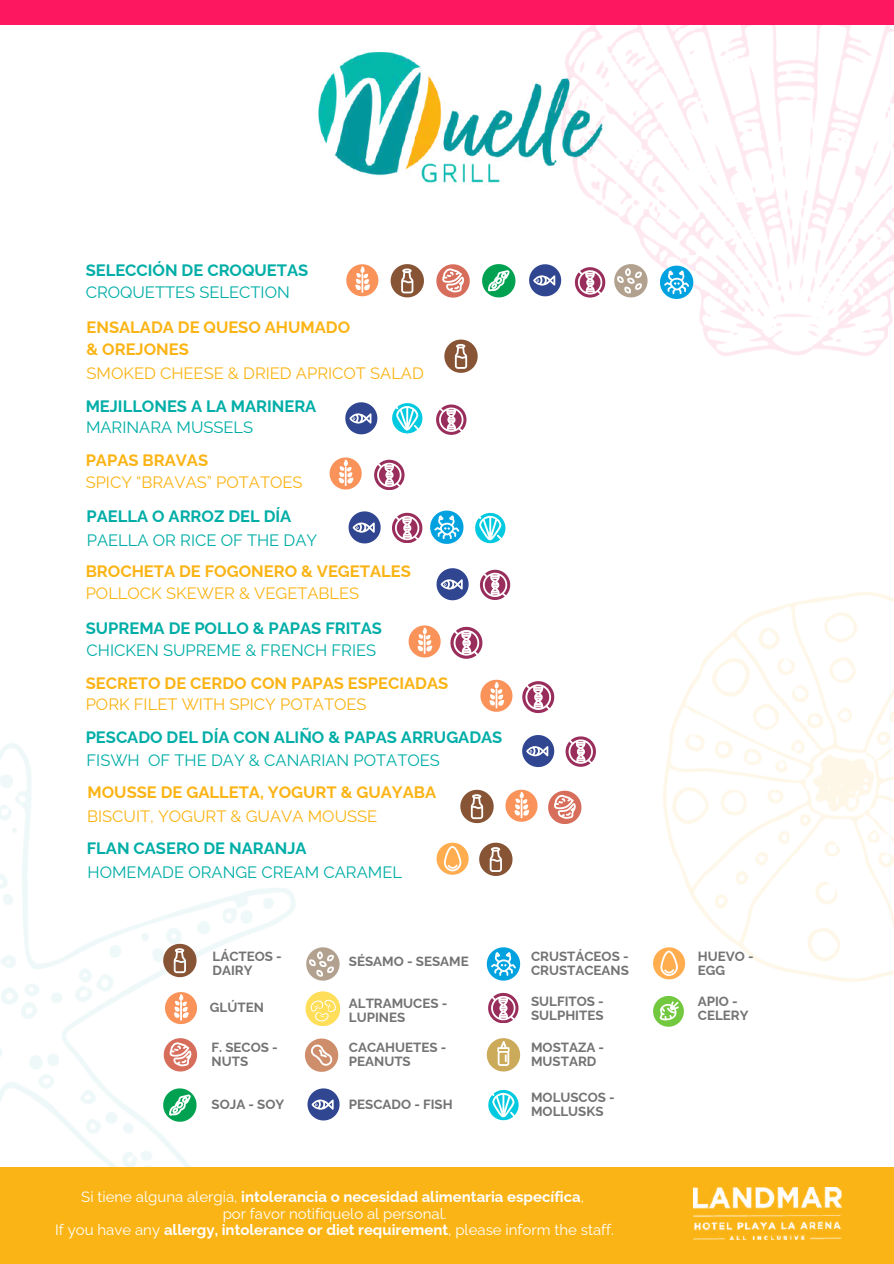
<style>
.page{position:relative;width:894px;height:1264px;background:#fff}
.page>*{position:absolute;margin:0;border:0;box-sizing:border-box;transform-origin:0 0}
.t1{font:700 16.5px "Raleway";color:#00aea7}
.t2{font:16.5px "Raleway";color:#00aea7}
.t3{font:700 16.5px/22.5px "Raleway";color:#fbb415}
.t4{font:16.5px "Raleway";color:#fbb415}
.t5{font:15px/16.8px "Raleway";color:#fff;text-align:center}
.t6{font:700 13.35px/13.6px "Raleway";color:#737373}
.s1{font-weight:700}
</style>
<div class="page">
<img style="left:576px;top:592px;width:317px;height:435px">
<img style="left:0;top:743px;width:340px;height:424px">
<img style="left:495px;top:25px;width:398px;height:331px">
<img style="left:318px;top:25px;width:378px;height:170px">
<div style="left:0;top:0;width:893px;height:25px;background:#fd1660"></div>
<div style="left:0;top:1167px;width:893px;height:96px;background:#fbb415"></div>
<img style="left:693px;top:1187px;width:148px;height:52px">
<svg style="left:486px;top:1038px;width:34px;height:33px"></svg>
<svg style="left:165px;top:992px;width:32px;height:32px"></svg>
<svg style="left:653px;top:947px;width:32px;height:32px"></svg>
<svg style="left:305px;top:1038px;width:33px;height:33px"></svg>
<svg style="left:306px;top:947px;width:33px;height:33px"></svg>
<svg style="left:163px;top:943px;width:33px;height:34px"></svg>
<svg style="left:163px;top:1088px;width:33px;height:33px"></svg>
<svg style="left:488px;top:1089px;width:30px;height:31px"></svg>
<svg style="left:653px;top:995px;width:30px;height:31px"></svg>
<svg style="left:164px;top:1038px;width:33px;height:33px"></svg>
<svg style="left:307px;top:1088px;width:32px;height:32px"></svg>
<svg style="left:486px;top:947px;width:34px;height:33px"></svg>
<svg style="left:488px;top:992px;width:30px;height:30px"></svg>
<svg style="left:305px;top:991px;width:35px;height:35px"></svg>
<svg style="left:307px;top:994px;width:31px;height:29px"></svg>
<svg style="left:346px;top:264px;width:32px;height:32px"></svg>
<svg style="left:436px;top:264px;width:33px;height:33px"></svg>
<svg style="left:390px;top:264px;width:34px;height:33px"></svg>
<svg style="left:482px;top:264px;width:33px;height:33px"></svg>
<svg style="left:614px;top:264px;width:33px;height:33px"></svg>
<svg style="left:529px;top:264px;width:32px;height:32px"></svg>
<svg style="left:659px;top:266px;width:34px;height:33px"></svg>
<svg style="left:574px;top:267px;width:31px;height:30px"></svg>
<svg style="left:444px;top:339px;width:33px;height:34px"></svg>
<svg style="left:345px;top:402px;width:32px;height:32px"></svg>
<svg style="left:436px;top:404px;width:30px;height:30px"></svg>
<svg style="left:329px;top:457px;width:32px;height:32px"></svg>
<svg style="left:374px;top:460px;width:30px;height:29px"></svg>
<svg style="left:392px;top:403px;width:30px;height:30px"></svg>
<svg style="left:475px;top:513px;width:30px;height:30px"></svg>
<svg style="left:348px;top:511px;width:32px;height:32px"></svg>
<svg style="left:430px;top:510px;width:33px;height:34px"></svg>
<svg style="left:392px;top:513px;width:30px;height:30px"></svg>
<svg style="left:436px;top:568px;width:32px;height:32px"></svg>
<svg style="left:479px;top:569px;width:31px;height:30px"></svg>
<svg style="left:408px;top:625px;width:32px;height:32px"></svg>
<svg style="left:450px;top:627px;width:32px;height:31px"></svg>
<svg style="left:480px;top:679px;width:32px;height:32px"></svg>
<svg style="left:522px;top:681px;width:32px;height:32px"></svg>
<svg style="left:522px;top:735px;width:32px;height:32px"></svg>
<svg style="left:565px;top:736px;width:30px;height:30px"></svg>
<svg style="left:505px;top:789px;width:32px;height:32px"></svg>
<svg style="left:460px;top:789px;width:33px;height:34px"></svg>
<svg style="left:548px;top:790px;width:33px;height:34px"></svg>
<svg style="left:436px;top:842px;width:32px;height:32px"></svg>
<svg style="left:479px;top:842px;width:33px;height:34px"></svg>
<p class="t1" style="left:86px;top:260px;width:224px">SELECCIÓN DE CROQUETAS</p>
<p class="t2" style="left:86px;top:283px;width:205px">CROQUETTES SELECTION</p>
<p class="t3" style="left:86px;top:316px;width:265px">ENSALADA DE QUESO AHUMADO &amp; OREJONES</p>
<p class="t4" style="left:86px;top:363px;width:339px">SMOKED CHEESE &amp; DRIED APRICOT SALAD</p>
<p class="t1" style="left:86px;top:396px;width:232px">MEJILLONES A LA MARINERA</p>
<p class="t2" style="left:86px;top:417px;width:169px">MARINARA MUSSELS</p>
<p class="t3" style="left:86px;top:448px;width:124px">PAPAS BRAVAS</p>
<p class="t4" style="left:86px;top:473px;width:218px">SPICY “BRAVAS” POTATOES</p>
<p class="t1" style="left:86px;top:506px;width:206px">PAELLA O ARROZ DEL DÍA</p>
<p class="t2" style="left:87px;top:530px;width:232px">PAELLA OR RICE OF THE DAY</p>
<p class="t3" style="left:86px;top:560px;width:326px">BROCHETA DE FOGONERO &amp; VEGETALES</p>
<p class="t4" style="left:86px;top:583px;width:275px">POLLOCK SKEWER &amp; VEGETABLES</p>
<p class="t1" style="left:86px;top:618px;width:298px">SUPREMA DE POLLO &amp; PAPAS FRITAS</p>
<p class="t2" style="left:86px;top:640px;width:291px">CHICKEN SUPREME &amp; FRENCH FRIES</p>
<p class="t3" style="left:86px;top:672px;width:364px">SECRETO DE CERDO CON PAPAS ESPECIADAS</p>
<p class="t4" style="left:86px;top:695px;width:282px">PORK FILET WITH SPICY POTATOES</p>
<p class="t1" style="left:86px;top:727px;width:418px">PESCADO DEL DÍA CON ALIÑO &amp; PAPAS ARRUGADAS</p>
<p class="t2" style="left:86px;top:750px;width:355px">FISWH OF THE DAY &amp; CANARIAN POTATOES</p>
<p class="t3" style="left:88px;top:781px;width:350px">MOUSSE DE GALLETA, YOGURT &amp; GUAYABA</p>
<p class="t4" style="left:87px;top:806px;width:291px">BISCUIT, YOGURT &amp; GUAVA MOUSSE</p>
<p class="t1" style="left:87px;top:838px;width:221px">FLAN CASERO DE NARANJA</p>
<p class="t2" style="left:88px;top:862px;width:316px">HOMEMADE ORANGE CREAM CARAMEL</p>
<p class="t6" style="left:212px;top:949px;width:71px">LÁCTEOS -<br>DAIRY</p>
<p class="t6" style="left:349px;top:954px;width:121px">SÉSAMO - SESAME</p>
<p class="t6" style="left:210px;top:1000px;width:55px">GLÚTEN</p>
<p class="t6" style="left:349px;top:996px;width:100px">ALTRAMUCES -<br>LUPINES</p>
<p class="t6" style="left:349px;top:1040px;width:99px">CACAHUETES -<br>PEANUTS</p>
<p class="t6" style="left:349px;top:1097px;width:105px">PESCADO - FISH</p>
<p class="t6" style="left:211px;top:1040px;width:68px">F. SECOS -<br>NUTS</p>
<p class="t6" style="left:211px;top:1097px;width:74px">SOJA - SOY</p>
<p class="t6" style="left:531px;top:949px;width:99px">CRUSTÁCEOS -<br>CRUSTACEANS</p>
<p class="t6" style="left:531px;top:994px;width:74px">SULFITOS -<br>SULPHITES</p>
<p class="t6" style="left:531px;top:1040px;width:75px">MOSTAZA -<br>MUSTARD</p>
<p class="t6" style="left:531px;top:1090px;width:85px">MOLUSCOS -<br>MOLLUSKS</p>
<p class="t5" style="left:55px;top:1187px;width:560px">Si tiene alguna alergia, <span class="s1">intolerancia o necesidad alimentaria específica</span>,<br>por favor notifíquelo al personal.<br>If you have any <span class="s1">allergy, intolerance or diet requirement</span>, please inform the staff.</p>
<p class="t6" style="left:697px;top:949px;width:57px">HUEVO -<br>EGG</p>
<p class="t6" style="left:697px;top:994px;width:52px">APIO -<br>CELERY</p>
</div>
